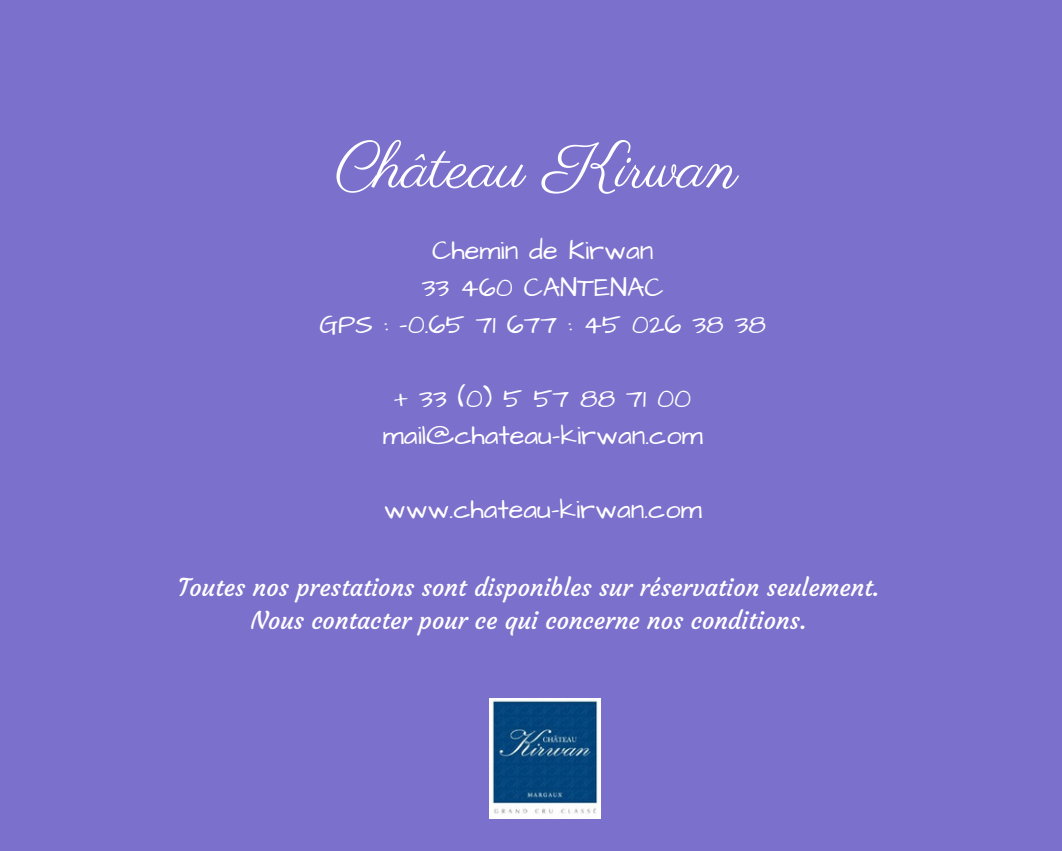
<style>
.page{position:relative;width:1062px;height:851px;background:#fff}
.page>*{position:absolute;margin:0;border:0;box-sizing:border-box;transform-origin:0 0}
.t1{font:63.3px "Parisienne";color:#fff}
.t2{font:27.15px/37px "Architects Daughter";color:#fff;text-align:center}
.t3{font:24.15px/32.5px "Courgette";color:#fff;text-align:center}
</style>
<div class="page">
<div style="left:0;top:0;width:1062px;height:850px;background:#7b71cc"></div>
<img style="left:490px;top:698px;width:110px;height:120px">
<h1 class="t1" style="left:335px;top:129px;width:404px">Château Kirwan</h1>
<p class="t2" style="left:320px;top:232px;width:448px">Chemin de Kirwan<br>33 460 CANTENAC<br>GPS : -0.65 71 677 : 45 026 38 38</p>
<p class="t2" style="left:383px;top:380px;width:322px">+ 33 (0) 5 57 88 71 00 mail@chateau-kirwan.com</p>
<p class="t2" style="left:384px;top:492px;width:320px">www.chateau-kirwan.com</p>
<p class="t3" style="left:178px;top:571px;width:703px">Toutes nos prestations sont disponibles sur réservation seulement.<br>Nous contacter pour ce qui concerne nos conditions.</p>
</div>
